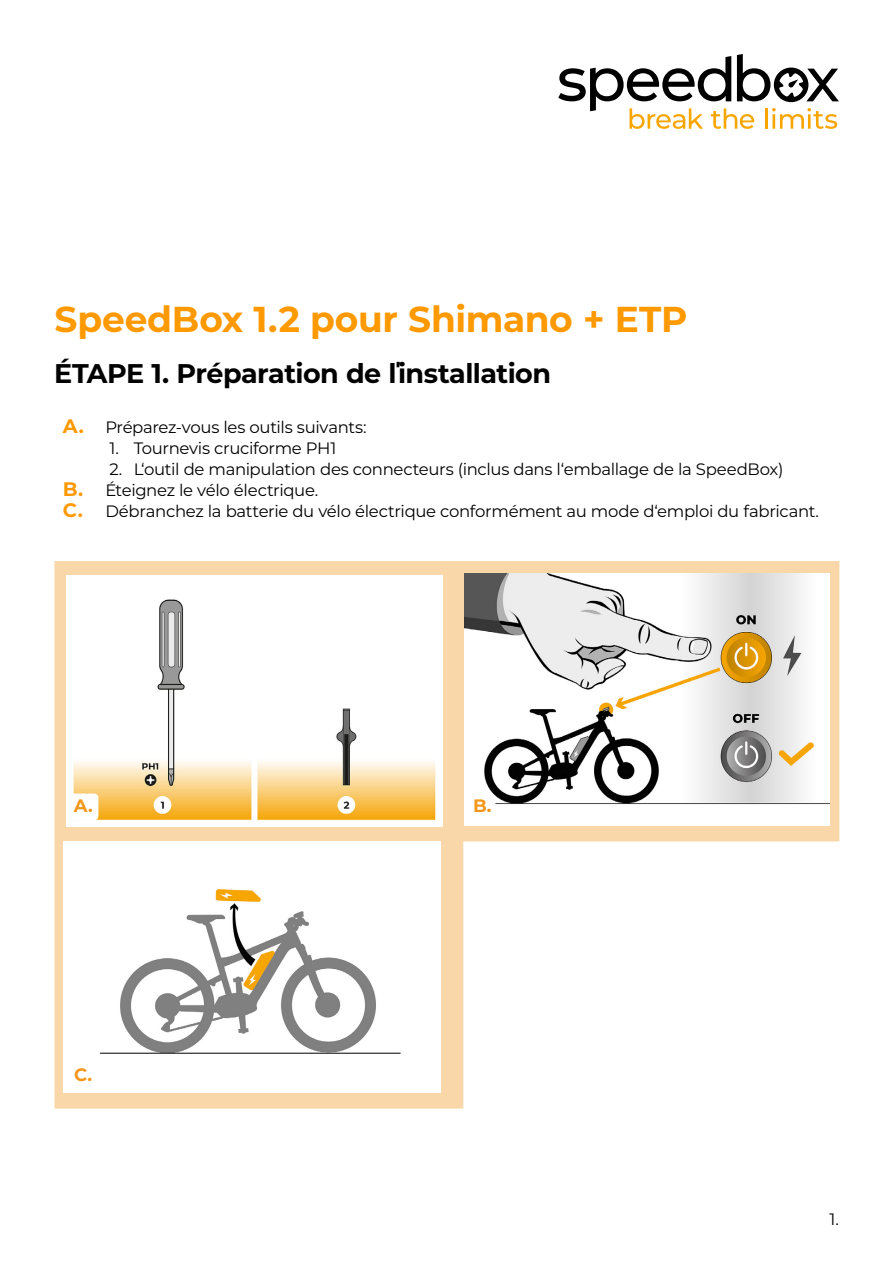
<style>
.page{position:relative;width:893px;height:1263px;background:#fff}
.page>*{position:absolute;margin:0;border:0;box-sizing:border-box;transform-origin:0 0}
.SB_typ{font:700 36px "Montserrat";letter-spacing:-.01em;color:#f90}
.Krok_nadpis{font:700 27px "Montserrat";letter-spacing:-.02em;color:#000}
.t1{font:700 18px "Montserrat";color:#f4971a}
.t2{font:16.5px "Montserrat";letter-spacing:-.02em;color:#000}
.s1{font-weight:700;font-size:19.5px;color:#f90}
</style>
<div class="page">
<svg style="left:558px;top:54px;width:281px;height:75px"></svg>
<svg style="left:54px;top:561px;width:785px;height:547px"></svg>
<img style="left:66px;top:576px;width:377px;height:251px">
<img style="left:465px;top:574px;width:364px;height:251px">
<img style="left:64px;top:841px;width:376px;height:251px">
<div style="left:69px;top:793px;width:29px;height:27px;background:#fff;border-radius:4px"></div>
<p class="SB_typ" style="left:55px;top:293px;width:634px">SpeedBox 1.2 pour Shimano + ETP</p>
<p class="Krok_nadpis" style="left:54px;top:354px;width:498px">ÉTAPE 1. Préparation de ľinstallation</p>
<p class="t2" style="left:63px;top:416px;width:305px"><span class="s1">A.</span> Préparez-vous les outils suivants:</p>
<p class="t2" style="left:110px;top:437px;width:228px">1. Tournevis cruciforme PH1</p>
<p class="t2" style="left:110px;top:458px;width:675px">2. L‘outil de manipulation des connecteurs (inclus dans l‘emballage de la SpeedBox)</p>
<p class="t2" style="left:63px;top:479px;width:257px"><span class="s1">B.</span> Éteignez le vélo électrique.</p>
<p class="t2" style="left:63px;top:500px;width:757px"><span class="s1">C.</span> Débranchez la batterie du vélo électrique conformément au mode d‘emploi du fabricant.</p>
<p class="t1" style="left:74px;top:792px;width:21px">A.</p>
<p class="t1" style="left:74px;top:1061px;width:20px">C.</p>
<p class="t1" style="left:473px;top:792px;width:20px">B.</p>
<p class="t2" style="left:829px;top:1207px;width:11px">1.</p>
</div>
